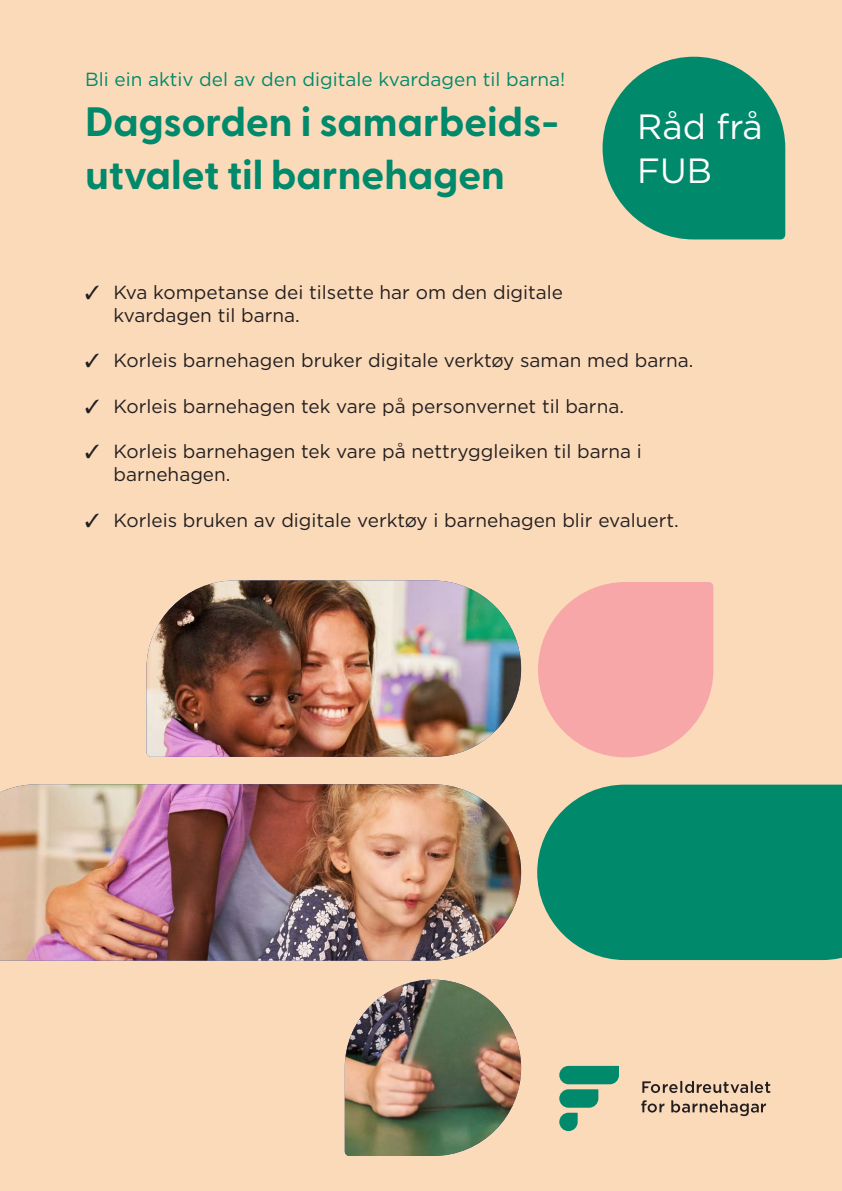
<style>
.page{position:relative;width:842px;height:1191px;background:#fbdaba}
.page>*{position:absolute;margin:0;border:0;box-sizing:border-box;transform-origin:0 0}
.t1{font:700 41px "Greycliff CF";color:#00896b}
.t2{font:35px "Gotham";color:#fff}
.t3{font:19px/22.8px "Gotham";color:#231f20}
.t4{font:19px "Gotham";color:#00896b}
</style>
<div class="page">
<svg style="left:538px;top:582px;width:175px;height:175px"></svg>
<div style="left:537px;top:784px;width:305px;height:176px;background:#00896b"></div>
<img style="left:0;top:580px;width:521px;height:576px">
<svg style="left:602px;top:57px;width:183px;height:182px"></svg>
<svg style="left:642px;top:1080px;width:128px;height:13px"></svg>
<svg style="left:641px;top:1100px;width:23px;height:12px"></svg>
<svg style="left:559px;top:1066px;width:60px;height:65px"></svg>
<svg style="left:671px;top:1100px;width:95px;height:16px"></svg>
<p class="t4" style="left:85px;top:67px;width:482px">Bli ein aktiv del av den digitale kvardagen til barna!</p>
<p class="t1" style="left:85px;top:97px;width:475px">Dagsorden i samarbeids-</p>
<p class="t1" style="left:85px;top:150px;width:421px">utvalet til barnehagen</p>
<p class="t2" style="left:637px;top:104px;width:127px">Råd frå</p>
<p class="t2" style="left:637px;top:148px;width:76px">FUB</p>
<p class="t3" style="left:113px;top:280px;width:451px;text-indent:-28px">✓ Kva kompetanse dei tilsette har om den digitale kvardagen til barna.</p>
<p class="t3" style="left:85px;top:349px;width:610px">✓ Korleis barnehagen bruker digitale verktøy saman med barna.</p>
<p class="t3" style="left:85px;top:394px;width:540px">✓ Korleis barnehagen tek vare på personvernet til barna.</p>
<p class="t3" style="left:113px;top:440px;width:530px;text-indent:-28px">✓ Korleis barnehagen tek vare på nettryggleiken til barna i barnehagen.</p>
<p class="t3" style="left:85px;top:508px;width:595px">✓ Korleis bruken av digitale verktøy i barnehagen blir evaluert.</p>
</div>
